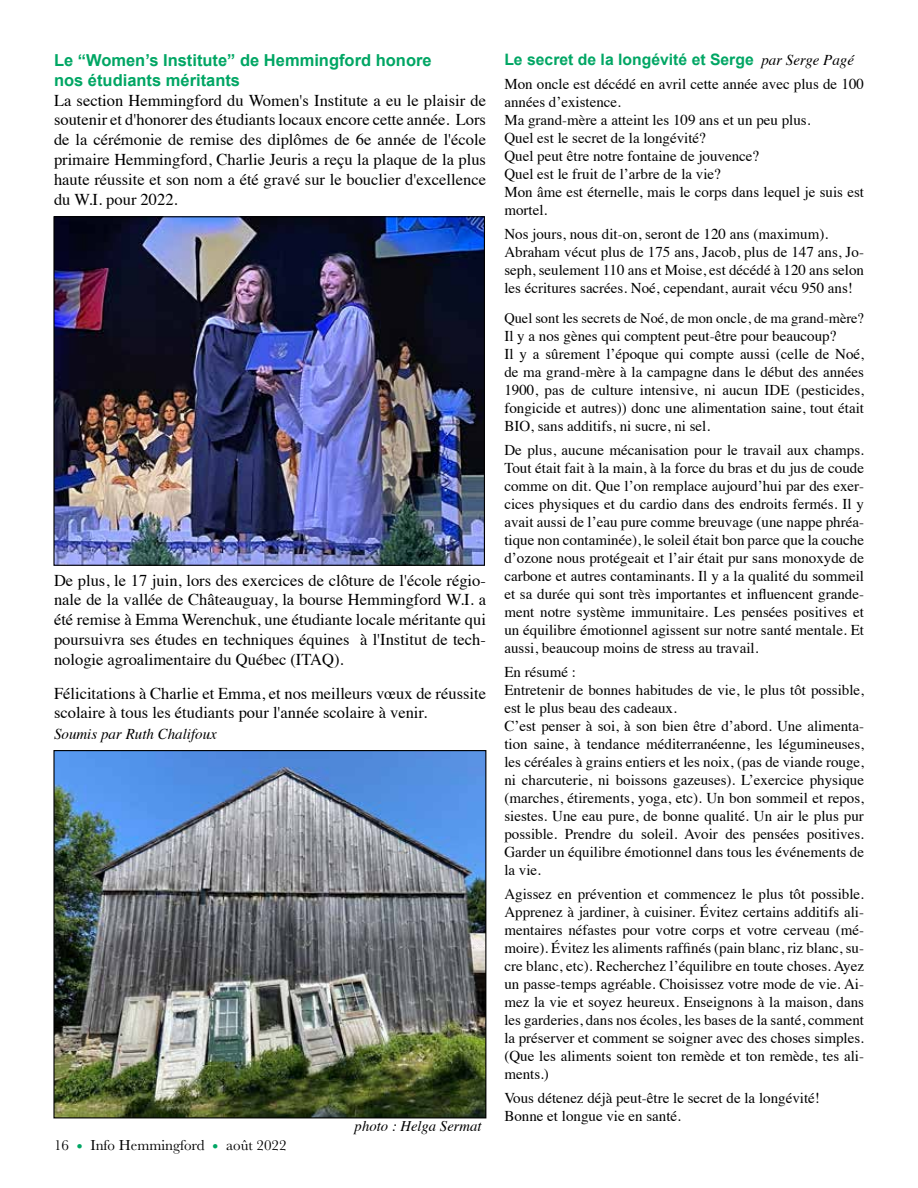
<style>
.page{position:relative;width:918px;height:1188px;background:#fff}
.page>*{position:absolute;margin:0;border:0;box-sizing:border-box;transform-origin:0 0}
.t1{font:16.5px/19.8px "Times";color:#000;text-align:justify}
.t2{font:700 16.5px/19.8px "Arial";color:#00a664}
.t3{font:700 15.75px "Arial";color:#00a664}
.t4{font:15px/18px "Times";color:#000}
.t5{font:15px "Baskerville";color:#000}
.t6{font:italic 15px "Times";color:#000}
.t7{font:italic 14.7px "Times";color:#000}
.t8{font:14.4px "Times";color:#000}
.s1{font-size:18px;color:#00a664}
.s2{font-family:"Times";font-weight:400;font-style:italic;font-size:15px;color:#000}
</style>
<div class="page">
<img style="left:55px;top:218px;width:428px;height:346px">
<div style="left:53px;top:216px;width:432px;height:350px;border:1px solid #000"></div>
<img style="left:55px;top:752px;width:429px;height:364px">
<div style="left:53px;top:750px;width:433px;height:368px;border:1px solid #000"></div>
<p class="t2" style="left:54px;top:51px;width:379px">Le “Women’s Institute” de Hemmingford honore nos étudiants méritants</p>
<p class="t1" style="left:54px;top:89px;width:434px">La section Hemmingford du Women's Institute a eu le plaisir de soutenir et d'honorer des étudiants locaux encore cette année. Lors de la cérémonie de remise des diplômes de 6e année de l'école primaire Hemmingford, Charlie Jeuris a reçu la plaque de la plus haute réussite et son nom a été gravé sur le bouclier d'excellence du W.I. pour 2022.</p>
<p class="t1" style="left:54px;top:569px;width:434px">De plus, le 17 juin, lors des exercices de clôture de l'école régio&shy;nale de la vallée de Châteauguay, la bourse Hemmingford W.I. a été remise à Emma Werenchuk, une étudiante locale méritante qui poursuivra ses études en techniques équines à l'Institut de tech&shy;nologie agroalimentaire du Québec (ITAQ).</p>
<p class="t1" style="left:54px;top:682px;width:434px">Félicitations à Charlie et Emma, et nos meilleurs vœux de réussite scolaire à tous les étudiants pour l'année scolaire à venir.</p>
<p class="t6" style="left:54px;top:721px;width:164px">Soumis par Ruth Chalifoux</p>
<p class="t5" style="left:54px;top:1136px;width:234px">16 <span class="s1">•</span> Info Hemmingford <span class="s1">•</span> août 2022</p>
<p class="t7" style="left:355px;top:1113px;width:128px">photo : Helga Sermat</p>
<p class="t3" style="left:504px;top:49px;width:351px">Le secret de la longévité et Serge <span class="s2">par Serge Pagé</span></p>
<p class="t4" style="left:504px;top:74px;width:361px">Mon oncle est décédé en avril cette année avec plus de 100 années d’existence.<br>Ma grand-mère a atteint les 109 ans et un peu plus.<br>Quel est le secret de la longévité?<br>Quel peut être notre fontaine de jouvence?<br>Quel est le fruit de l’arbre de la vie?<br>Mon âme est éternelle, mais le corps dans lequel je suis est mortel.</p>
<p class="t4" style="left:504px;top:224px;width:361px">Nos jours, nous dit-on, seront de 120 ans (maximum).<br>Abraham vécut plus de 175 ans, Jacob, plus de 147 ans, Jo&shy;seph, seulement 110 ans et Moise, est décédé à 120 ans selon les écritures sacrées. Noé, cependant, aurait vécu 950 ans!</p>
<p class="t8" style="left:504px;top:304px;width:361px">Quel sont les secrets de Noé, de mon oncle, de ma grand-mère?</p>
<p class="t4" style="left:504px;top:325px;width:361px">Il y a nos gènes qui comptent peut-être pour beaucoup?<br>Il y a sûrement l’époque qui compte aussi (celle de Noé, de ma grand-mère à la campagne dans le début des années 1900, pas de culture intensive, ni aucun IDE (pesticides, fongicide et autres)) donc une alimentation saine, tout était BIO, sans additifs, ni sucre, ni sel.</p>
<p class="t4" style="left:504px;top:439px;width:361px;text-align:justify">De plus, aucune mécanisation pour le travail aux champs.<br>Tout était fait à la main, à la force du bras et du jus de coude comme on dit. Que l’on remplace aujourd’hui par des exer&shy;cices physiques et du cardio dans des endroits fermés. Il y avait aussi de l’eau pure comme breuvage (une nappe phréa&shy;tique non contaminée), le soleil était bon parce que la couche d’ozone nous protégeait et l’air était pur sans monoxyde de carbone et autres contaminants. Il y a la qualité du sommeil et sa durée qui sont très importantes et influencent grande&shy;ment notre système immunitaire. Les pensées positives et un équilibre émotionnel agissent sur notre santé mentale. Et aussi, beaucoup moins de stress au travail.</p>
<p class="t4" style="left:504px;top:661px;width:361px">En résumé :<br>Entretenir de bonnes habitudes de vie, le plus tôt possible, est le plus beau des cadeaux.<br>C’est penser à soi, à son bien être d’abord. Une alimenta&shy;tion saine, à tendance méditerranéenne, les légumineuses, les céréales à grains entiers et les noix, (pas de viande rouge, ni charcuterie, ni boissons gazeuses). L’exercice physique (marches, étirements, yoga, etc). Un bon sommeil et repos, siestes. Une eau pure, de bonne qualité. Un air le plus pur possible. Prendre du soleil. Avoir des pensées positives.<br>Garder un équilibre émotionnel dans tous les événements de la vie.</p>
<p class="t4" style="left:504px;top:883px;width:361px;text-align:justify">Agissez en prévention et commencez le plus tôt possible.<br>Apprenez à jardiner, à cuisiner. Évitez certains additifs ali&shy;mentaires néfastes pour votre corps et votre cerveau (mé&shy;moire). Évitez les aliments raffinés (pain blanc, riz blanc, su&shy;cre blanc, etc). Recherchez l’équilibre en toute choses. Ayez un passe-temps agréable. Choisissez votre mode de vie. Ai&shy;mez la vie et soyez heureux. Enseignons à la maison, dans les garderies, dans nos écoles, les bases de la santé, comment la préserver et comment se soigner avec des choses simples. (Que les aliments soient ton remède et ton remède, tes ali&shy;ments.)</p>
<p class="t4" style="left:504px;top:1087px;width:317px">Vous détenez déjà peut-être le secret de la longévité!<br>Bonne et longue vie en santé.</p>
</div>
